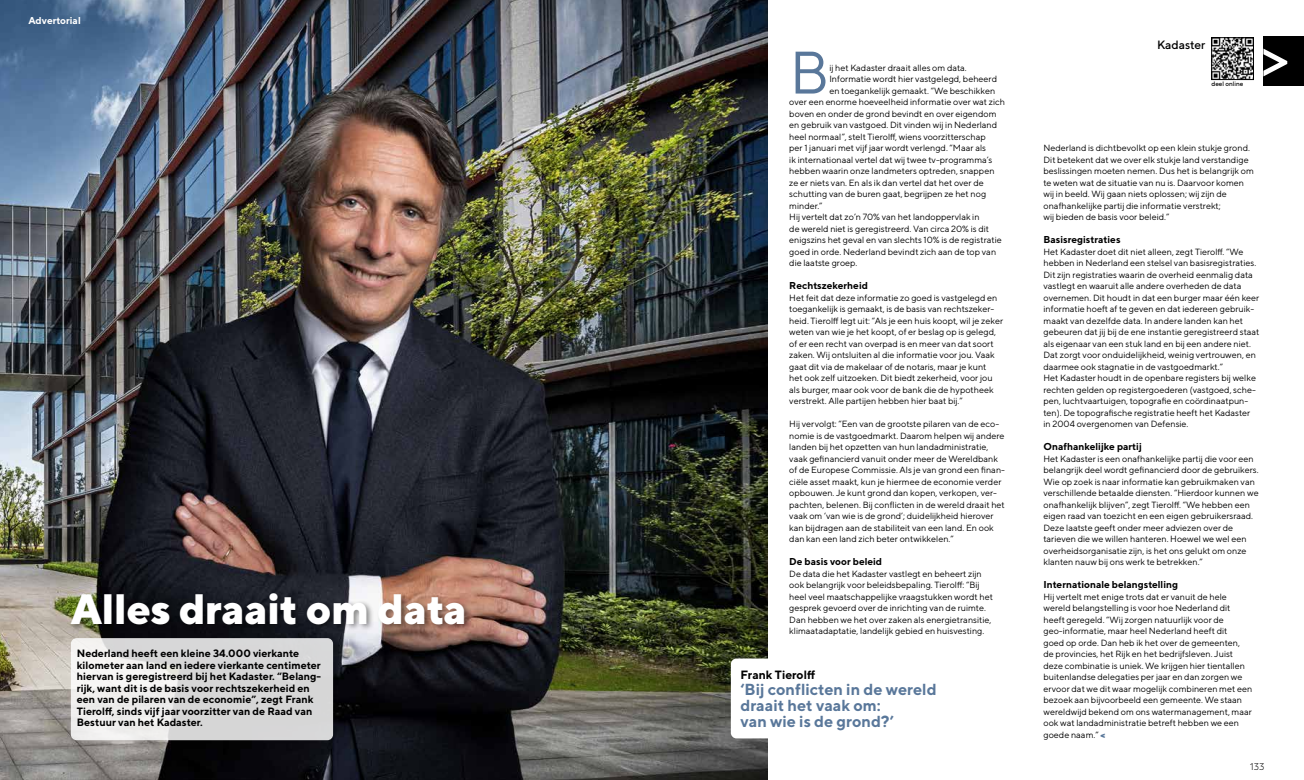
<style>
.page{position:relative;width:1304px;height:780px;background:#fff}
.page>*{position:absolute;margin:0;border:0;box-sizing:border-box;transform-origin:0 0}
.t1{font:59.8px "TT Norms";color:#59779a}
.t2{font:800 42.5px "TT Norms";letter-spacing:-.01em;color:#fff}
.t3{font:700 16px/16px "TT Norms";color:#59779a}
.t4{font:700 12px "TT Norms";color:#000}
.t5{font:500 12px "TT Norms";color:#000}
.t6{font:700 10.6px/11.5px "TT Norms";color:#000}
.t7{font:700 10px "TT Norms";color:#000}
.t8{font:700 10px "TT Norms";color:#fff}
.t9{font:300 10px "Linotte";color:#000}
.t10{font:9px/11.5px "TT Norms";color:#000}
.t11{font:500 6.4px "TT Norms";color:#000}
.s1{font-weight:900;color:#59779a}
</style>
<div class="page">
<div style="left:1263px;top:36px;width:41px;height:50px;background:#000"></div>
<img style="left:0;top:0;width:767px;height:780px">
<svg style="left:1263px;top:49px;width:24px;height:27px"></svg>
<svg style="left:71px;top:638px;width:262px;height:102px;fill:#d7d7d8"></svg>
<div style="left:69px;top:590px;width:403px;height:42px;background:#000;opacity:.45"></div>
<img style="left:1213px;top:40px;width:39px;height:38px">
<div style="left:1211px;top:38px;width:43px;height:42px;border:1px solid #000"></div>
<div style="left:731px;top:658px;width:289px;height:80px;background:#fff;border-radius:6px"></div>
<p class="t8" style="left:28px;top:14px;width:54px">Advertorial</p>
<h2 class="t2" style="left:71px;top:581px;width:398px">Alles draait om data</h2>
<p class="t6" style="left:77px;top:647px;width:246px">Nederland heeft een kleine 34.000 vierkante kilometer aan land en iedere vierkante centimeter hiervan is geregistreerd bij het Kadaster. “Belang&shy;rijk, want dit is de basis voor rechtszekerheid en een van de pilaren van de economie”, zegt Frank Tierolff, sinds vijf jaar voorzitter van de Raad van Bestuur van het Kadaster.</p>
<h1 class="t1" style="left:789px;top:36px;width:42px">B</h1>
<p class="t10" style="left:829px;top:61px;width:139px">ij het Kadaster draait alles om data.</p>
<p class="t10" style="left:829px;top:73px;width:169px">Informatie wordt hier vastgelegd, beheerd</p>
<p class="t10" style="left:829px;top:84px;width:167px">en toegankelijk gemaakt. “We beschikken</p>
<p class="t10" style="left:789px;top:96px;width:217px">over een enorme hoeveelheid informatie over wat zich</p>
<p class="t10" style="left:789px;top:107px;width:209px">boven en onder de grond bevindt en over eigendom</p>
<p class="t10" style="left:789px;top:119px;width:209px">en gebruik van vastgoed. Dit vinden wij in Nederland</p>
<p class="t10" style="left:789px;top:130px;width:198px">heel normaal”, stelt Tierolff, wiens voorzitterschap</p>
<p class="t10" style="left:789px;top:142px;width:198px">per 1 januari met vijf jaar wordt verlengd. “Maar als</p>
<p class="t10" style="left:789px;top:153px;width:205px">ik internationaal vertel dat wij twee tv-programma’s</p>
<p class="t10" style="left:789px;top:165px;width:207px">hebben waarin onze landmeters optreden, snappen</p>
<p class="t10" style="left:789px;top:176px;width:196px">ze er niets van. En als ik dan vertel dat het over de</p>
<p class="t10" style="left:789px;top:188px;width:198px">schutting van de buren gaat, begrijpen ze het nog</p>
<p class="t10" style="left:789px;top:199px;width:35px">minder.”</p>
<p class="t10" style="left:789px;top:211px;width:192px">Hij vertelt dat zo’n 70% van het landoppervlak in</p>
<p class="t10" style="left:789px;top:222px;width:201px">de wereld niet is geregistreerd. Van circa 20% is dit</p>
<p class="t10" style="left:789px;top:234px;width:214px">enigszins het geval en van slechts 10% is de registratie</p>
<p class="t10" style="left:789px;top:245px;width:208px">goed in orde. Nederland bevindt zich aan de top van</p>
<p class="t10" style="left:789px;top:257px;width:70px">die laatste groep.</p>
<p class="t7" style="left:789px;top:279px;width:80px">Rechtszekerheid</p>
<p class="t10" style="left:789px;top:291px;width:215px">Het feit dat deze informatie zo goed is vastgelegd en toegankelijk is gemaakt, is de basis van rechtszeker&shy;heid. Tierolff legt uit: “Als je een huis koopt, wil je zeker weten van wie je het koopt, of er beslag op is gelegd, of er een recht van overpad is en meer van dat soort zaken. Wij ontsluiten al die informatie voor jou. Vaak gaat dit via de makelaar of de notaris, maar je kunt<br>het ook zelf uitzoeken. Dit biedt zekerheid, voor jou als burger, maar ook voor de bank die de hypotheek verstrekt. Alle partijen hebben hier baat bij.”</p>
<p class="t10" style="left:789px;top:418px;width:217px">Hij vervolgt: “Een van de grootste pilaren van de eco&shy;nomie is de vastgoedmarkt. Daarom helpen wij andere landen bij het opzetten van hun landadministratie, vaak gefinancierd vanuit onder meer de Wereldbank of de Europese Commissie. Als je van grond een finan&shy;ciële asset maakt, kun je hiermee de economie verder opbouwen. Je kunt grond dan kopen, verkopen, ver&shy;pachten, belenen. Bij conflicten in de wereld draait het vaak om ‘van wie is de grond’; duidelijkheid hierover kan bijdragen aan de stabiliteit van een land. En ook dan kan een land zich beter ontwikkelen.”</p>
<p class="t7" style="left:789px;top:555px;width:94px">De basis voor beleid</p>
<p class="t10" style="left:789px;top:567px;width:205px">De data die het Kadaster vastlegt en beheert zijn ook belangrijk voor beleidsbepaling. Tierolff: “Bij heel veel maatschappelijke vraagstukken wordt het gesprek gevoerd over de inrichting van de ruimte.<br>Dan hebben we het over zaken als energietransitie, klimaatadaptatie, landelijk gebied en huisvesting.</p>
<h3 class="t4" style="left:740px;top:666px;width:76px">Frank Tierolff</h3>
<h3 class="t3" style="left:740px;top:680px;width:198px">‘Bij conflicten in de wereld draait het vaak om:<br>van wie is de grond?’</h3>
<h3 class="t5" style="left:1157px;top:37px;width:50px">Kadaster</h3>
<p class="t11" style="left:1211px;top:80px;width:33px">deel online</p>
<p class="t10" style="left:1044px;top:142px;width:212px">Nederland is dichtbevolkt op een klein stukje grond.<br>Dit betekent dat we over elk stukje land verstandige beslissingen moeten nemen. Dus het is belangrijk om te weten wat de situatie van nu is. Daarvoor komen wij in beeld. Wij gaan niets oplossen; wij zijn de onafhankelijke partij die informatie verstrekt;<br>wij bieden de basis voor beleid.”</p>
<p class="t7" style="left:1044px;top:233px;width:78px">Basisregistraties</p>
<p class="t10" style="left:1044px;top:245px;width:217px">Het Kadaster doet dit niet alleen, zegt Tierolff. “We hebben in Nederland een stelsel van basisregistraties.<br>Dit zijn registraties waarin de overheid eenmalig data vastlegt en waaruit alle andere overheden de data overnemen. Dit houdt in dat een burger maar één keer informatie hoeft af te geven en dat iedereen gebruik&shy;maakt van dezelfde data. In andere landen kan het gebeuren dat jij bij de ene instantie geregistreerd staat als eigenaar van een stuk land en bij een andere niet.<br>Dat zorgt voor onduidelijkheid, weinig vertrouwen, en daarmee ook stagnatie in de vastgoedmarkt.”<br>Het Kadaster houdt in de openbare registers bij welke rechten gelden op registergoederen (vastgoed, sche&shy;pen, luchtvaartuigen, topografie en coördinaatpun&shy;ten). De topografische registratie heeft het Kadaster in 2004 overgenomen van Defensie.</p>
<p class="t7" style="left:1044px;top:440px;width:100px">Onafhankelijke partij</p>
<p class="t10" style="left:1044px;top:452px;width:217px">Het Kadaster is een onafhankelijke partij die voor een belangrijk deel wordt gefinancierd door de gebruikers.<br>Wie op zoek is naar informatie kan gebruikmaken van verschillende betaalde diensten. “Hierdoor kunnen we onafhankelijk blijven”, zegt Tierolff. “We hebben een eigen raad van toezicht en een eigen gebruikersraad.<br>Deze laatste geeft onder meer adviezen over de tarieven die we willen hanteren. Hoewel we wel een overheidsorganisatie zijn, is het ons gelukt om onze klanten nauw bij ons werk te betrekken.”</p>
<p class="t7" style="left:1044px;top:578px;width:136px">Internationale belangstelling</p>
<p class="t10" style="left:1044px;top:590px;width:210px">Hij vertelt met enige trots dat er vanuit de hele wereld belangstelling is voor hoe Nederland dit heeft geregeld. “Wij zorgen natuurlijk voor de geo-informatie, maar heel Nederland heeft dit<br>goed op orde. Dan heb ik het over de gemeenten, de provincies, het Rijk en het bedrijfsleven. Juist deze combinatie is uniek. We krijgen hier tientallen buitenlandse delegaties per jaar en dan zorgen we ervoor dat we dit waar mogelijk combineren met een bezoek aan bijvoorbeeld een gemeente. We staan wereldwijd bekend om ons watermanagement, maar ook wat landadministratie betreft hebben we een goede naam.” <span class="s1">&lt;</span></p>
<p class="t9" style="left:1250px;top:760px;width:16px">133</p>
</div>
